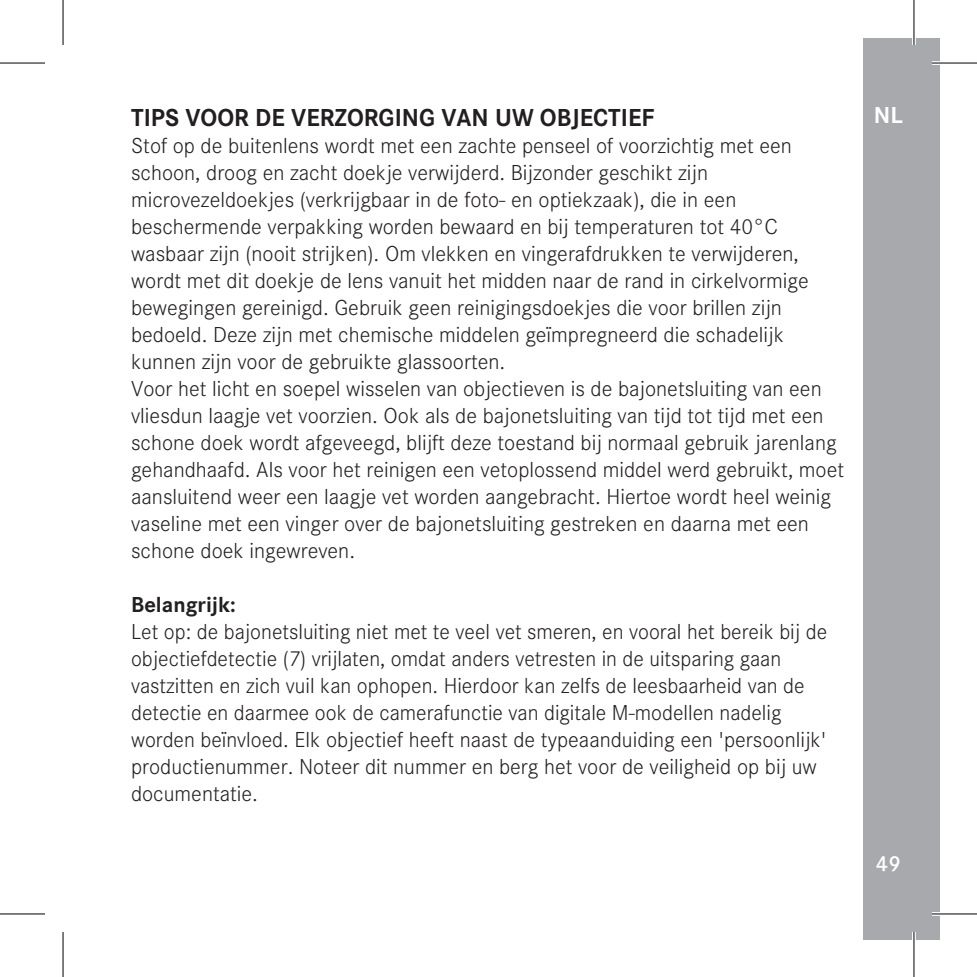
<style>
.page{position:relative;width:977px;height:977px;background:#fff}
.page>*{position:absolute;margin:0;border:0;box-sizing:border-box;transform-origin:0 0}
.t1{font:700 25.5px "Corporate S";color:#231f20}
.t2{font:700 24px "Corporate S";color:#fff}
.t3{font:300 22.5px/27px "Corporate S";color:#231f20}
.t4{font:700 22.5px "Corporate S";color:#231f20}
.t5{font:600 22.5px "Corporate S";color:#fff}
</style>
<div class="page">
<div style="left:862px;top:37px;width:77px;height:902px;background:#a8a9ad"></div>
<hr style="left:931px;top:61px;width:45px;height:4px;background:#fff">
<hr style="left:931px;top:912px;width:45px;height:3px;background:#fff">
<hr style="left:912px;top:0;width:3px;height:45px;background:#fff">
<hr style="left:912px;top:931px;width:3px;height:45px;background:#fff">
<hr style="left:0;top:62px;width:45px;height:2px;background:#000">
<hr style="left:931px;top:62px;width:45px;height:2px;background:#000">
<hr style="left:0;top:913px;width:45px;height:1px;background:#000">
<hr style="left:931px;top:913px;width:45px;height:1px;background:#000">
<hr style="left:62px;top:0;width:2px;height:45px;background:#000">
<hr style="left:62px;top:931px;width:2px;height:45px;background:#000">
<hr style="left:913px;top:0;width:1px;height:45px;background:#000">
<hr style="left:913px;top:931px;width:1px;height:45px;background:#000">
<p class="t1" style="left:131px;top:97px;width:525px">TIPS VOOR DE VERZORGING VAN UW OBJECTIEF</p>
<p class="t3" style="left:131px;top:130px;width:714px">Stof op de buitenlens wordt met een zachte penseel of voorzichtig met een schoon, droog en zacht doekje verwijderd. Bijzonder geschikt zijn microvezeldoekjes (verkrijgbaar in de foto- en optiekzaak), die in een beschermende verpakking worden bewaard en bij temperaturen tot 40°C wasbaar zijn (nooit strijken). Om vlekken en vingerafdrukken te verwijderen, wordt met dit doekje de lens vanuit het midden naar de rand in cirkelvormige bewegingen gereinigd. Gebruik geen reinigingsdoekjes die voor brillen zijn bedoeld. Deze zijn met chemische middelen geïmpregneerd die schadelijk kunnen zijn voor de gebruikte glassoorten.<br>Voor het licht en soepel wisselen van objectieven is de bajonetsluiting van een vliesdun laagje vet voorzien. Ook als de bajonetsluiting van tijd tot tijd met een schone doek wordt afgeveegd, blijft deze toestand bij normaal gebruik jarenlang gehandhaafd. Als voor het reinigen een vetoplossend middel werd gebruikt, moet aansluitend weer een laagje vet worden aangebracht. Hiertoe wordt heel weinig vaseline met een vinger over de bajonetsluiting gestreken en daarna met een schone doek ingewreven.</p>
<p class="t4" style="left:131px;top:586px;width:106px">Belangrijk:</p>
<p class="t3" style="left:131px;top:616px;width:697px">Let op: de bajonetsluiting niet met te veel vet smeren, en vooral het bereik bij de objectiefdetectie (7) vrijlaten, omdat anders vetresten in de uitsparing gaan vastzitten en zich vuil kan ophopen. Hierdoor kan zelfs de leesbaarheid van de detectie en daarmee ook de camerafunctie van digitale M-modellen nadelig worden beïnvloed. Elk objectief heeft naast de typeaanduiding een 'persoonlijk' productienummer. Noteer dit nummer en berg het voor de veiligheid op bij uw documentatie.</p>
<p class="t2" style="left:873px;top:96px;width:30px">NL</p>
<p class="t5" style="left:875px;top:847px;width:26px">49</p>
</div>
